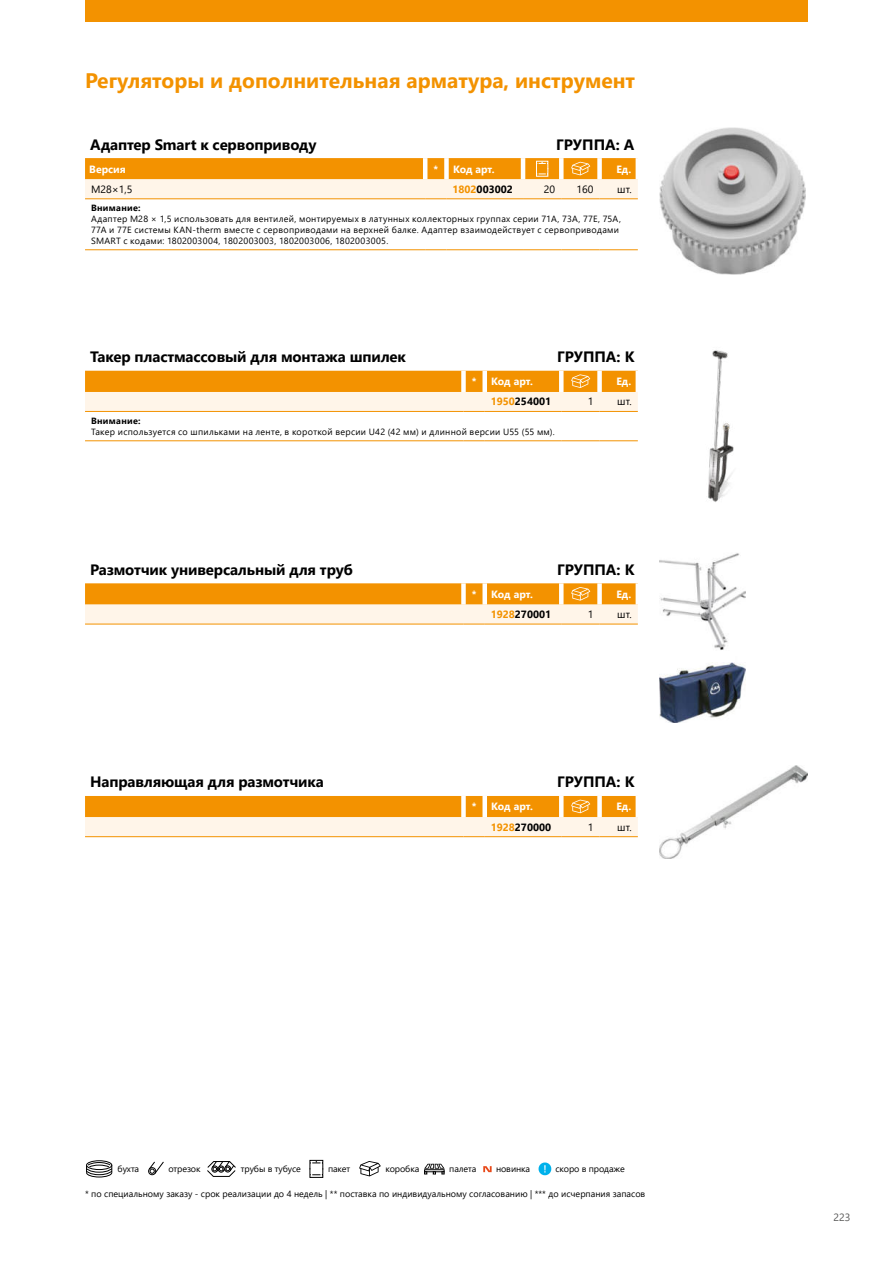
<style>
.page{position:relative;width:893px;height:1263px;background:#fff}
.page>*{position:absolute;margin:0;border:0;box-sizing:border-box;transform-origin:0 0}
.t1{font:700 21px "Segoe UI";color:#f39200}
.t2{font:700 15px "Segoe UI";letter-spacing:-.01em;color:#000}
.t3{font:700 10.5px "Segoe UI";color:#fff}
.t4{font:700 10.5px "Segoe UI";color:#000}
.t5{font:10.5px "Segoe UI";color:#000}
.t6{font:10.5px "Segoe UI";color:#575756}
.t7{font:9px/10.8px "Segoe UI";letter-spacing:.025em;color:#000}
.t8{font:9px "Segoe UI";color:#000}
.t9{font:9px "Segoe UI";letter-spacing:-.01em;color:#000}
.t10{font:700 9px "Segoe UI";letter-spacing:.035em;color:#000}
.s1{color:#f39200}
</style>
<div class="page">
<div style="left:86px;top:1160px;width:26px;height:10px;border:1px solid #000;border-radius:50%"></div>
<svg style="left:86px;top:1162px;width:27px;height:16px"></svg>
<div style="left:148px;top:1167px;width:8px;height:8px;border:1px solid #000;border-radius:50%"></div>
<svg style="left:148px;top:1161px;width:16px;height:13px"></svg>
<svg style="left:207px;top:1161px;width:29px;height:16px"></svg>
<svg style="left:309px;top:1159px;width:15px;height:19px"></svg>
<svg style="left:359px;top:1161px;width:22px;height:15px"></svg>
<svg style="left:424px;top:1164px;width:21px;height:10px"></svg>
<svg style="left:483px;top:1166px;width:9px;height:6px"></svg>
<svg style="left:539px;top:1162px;width:12px;height:13px"></svg>
<div style="left:85px;top:0;width:723px;height:21px;background:#f39200"></div>
<hr style="left:85px;top:249px;width:340px;height:1px;background:#f39200">
<svg style="left:425px;top:249px;width:21px;height:1px"></svg>
<hr style="left:446px;top:249px;width:77px;height:1px;background:#f39200">
<hr style="left:523px;top:249px;width:38px;height:1px;background:#f39200">
<hr style="left:561px;top:249px;width:39px;height:1px;background:#f39200">
<hr style="left:600px;top:249px;width:38px;height:1px;background:#f39200">
<svg style="left:85px;top:158px;width:553px;height:42px;background:#f9c476"></svg>
<img style="left:659px;top:128px;width:147px;height:146px">
<hr style="left:85px;top:440px;width:378px;height:1px;background:#f39200">
<svg style="left:463px;top:440px;width:22px;height:1px"></svg>
<hr style="left:485px;top:440px;width:76px;height:1px;background:#f39200">
<hr style="left:561px;top:440px;width:39px;height:1px;background:#f39200">
<hr style="left:600px;top:440px;width:38px;height:1px;background:#f39200">
<svg style="left:85px;top:371px;width:553px;height:41px;background:#f8c271"></svg>
<img style="left:708px;top:350px;width:26px;height:152px">
<svg style="left:85px;top:583px;width:553px;height:42px;background:#f8c374"></svg>
<img style="left:659px;top:553px;width:86px;height:170px">
<svg style="left:85px;top:796px;width:553px;height:41px;background:#f8c272"></svg>
<img style="left:659px;top:765px;width:148px;height:93px">
<h1 class="t1" style="left:85px;top:60px;width:552px">Регуляторы и дополнительная арматура, инструмент</h1>
<h2 class="t2" style="left:90px;top:130px;width:228px">Адаптер Smart к сервоприводу</h2>
<h2 class="t2" style="left:556px;top:130px;width:80px">ГРУППА: A</h2>
<p class="t3" style="left:89px;top:159px;width:38px">Версия</p>
<p class="t3" style="left:433px;top:165px;width:63px">* Код арт.</p>
<p class="t3" style="left:616px;top:159px;width:16px">Ед.</p>
<p class="t5" style="left:91px;top:179px;width:43px">M28×1,5</p>
<p class="t4" style="left:452px;top:185px;width:62px"><span class="s1">1802</span>003002</p>
<p class="t5" style="left:544px;top:185px;width:13px">20</p>
<p class="t5" style="left:577px;top:185px;width:18px">160</p>
<p class="t5" style="left:617px;top:179px;width:16px">шт.</p>
<p class="t10" style="left:91px;top:200px;width:51px">Внимание:</p>
<p class="t7" style="left:91px;top:213px;width:531px">Адаптер M28 × 1,5 использовать для вентилей, монтируемых в латунных коллекторных группах серии 71A, 73A, 77E, 75A,<br>77A и 77E системы KAN-therm вместе с сервоприводами на верхней балке. Адаптер взаимодействует с сервоприводами<br>SMART с кодами: 1802003004, 1802003003, 1802003006, 1802003005.</p>
<h2 class="t2" style="left:90px;top:343px;width:317px">Такер пластмассовый для монтажа шпилек</h2>
<h2 class="t2" style="left:557px;top:343px;width:79px">ГРУППА: K</h2>
<p class="t3" style="left:472px;top:377px;width:63px">* Код арт.</p>
<p class="t3" style="left:616px;top:371px;width:16px">Ед.</p>
<p class="t4" style="left:491px;top:398px;width:62px"><span class="s1">1950</span>254001</p>
<p class="t5" style="left:588px;top:398px;width:7px">1</p>
<p class="t5" style="left:617px;top:392px;width:16px">шт.</p>
<p class="t10" style="left:91px;top:412px;width:51px">Внимание:</p>
<p class="t7" style="left:91px;top:425px;width:465px">Такер используется со шпильками на ленте, в короткой версии U42 (42 мм) и длинной версии U55 (55 мм).</p>
<h2 class="t2" style="left:90px;top:555px;width:264px">Размотчик универсальный для труб</h2>
<h2 class="t2" style="left:557px;top:555px;width:79px">ГРУППА: K</h2>
<p class="t3" style="left:472px;top:590px;width:63px">* Код арт.</p>
<p class="t3" style="left:616px;top:584px;width:16px">Ед.</p>
<p class="t4" style="left:491px;top:610px;width:62px"><span class="s1">1928</span>270001</p>
<p class="t5" style="left:588px;top:610px;width:7px">1</p>
<p class="t5" style="left:617px;top:604px;width:16px">шт.</p>
<h2 class="t2" style="left:90px;top:768px;width:235px">Направляющая для размотчика</h2>
<h2 class="t2" style="left:557px;top:768px;width:79px">ГРУППА: K</h2>
<p class="t3" style="left:472px;top:803px;width:63px">* Код арт.</p>
<p class="t3" style="left:616px;top:797px;width:16px">Ед.</p>
<p class="t4" style="left:491px;top:823px;width:62px"><span class="s1">1928</span>270000</p>
<p class="t5" style="left:588px;top:823px;width:7px">1</p>
<p class="t5" style="left:617px;top:817px;width:16px">шт.</p>
<p class="t7" style="left:118px;top:1163px;width:23px">бухта</p>
<p class="t9" style="left:169px;top:1160px;width:34px">отрезок</p>
<p class="t9" style="left:241px;top:1160px;width:62px">трубы в тубусе</p>
<p class="t7" style="left:328px;top:1163px;width:24px">пакет</p>
<p class="t9" style="left:385px;top:1160px;width:35px">коробка</p>
<p class="t7" style="left:449px;top:1163px;width:29px">палета</p>
<p class="t9" style="left:496px;top:1160px;width:36px">новинка</p>
<p class="t9" style="left:556px;top:1160px;width:71px">скоро в продаже</p>
<p class="t8" style="left:85px;top:1185px;width:562px">* по специальному заказу - срок реализации до 4 недель | ** поставка по индивидуальному согласованию | *** до исчерпания запасов</p>
<p class="t6" style="left:833px;top:1213px;width:18px">223</p>
</div>
